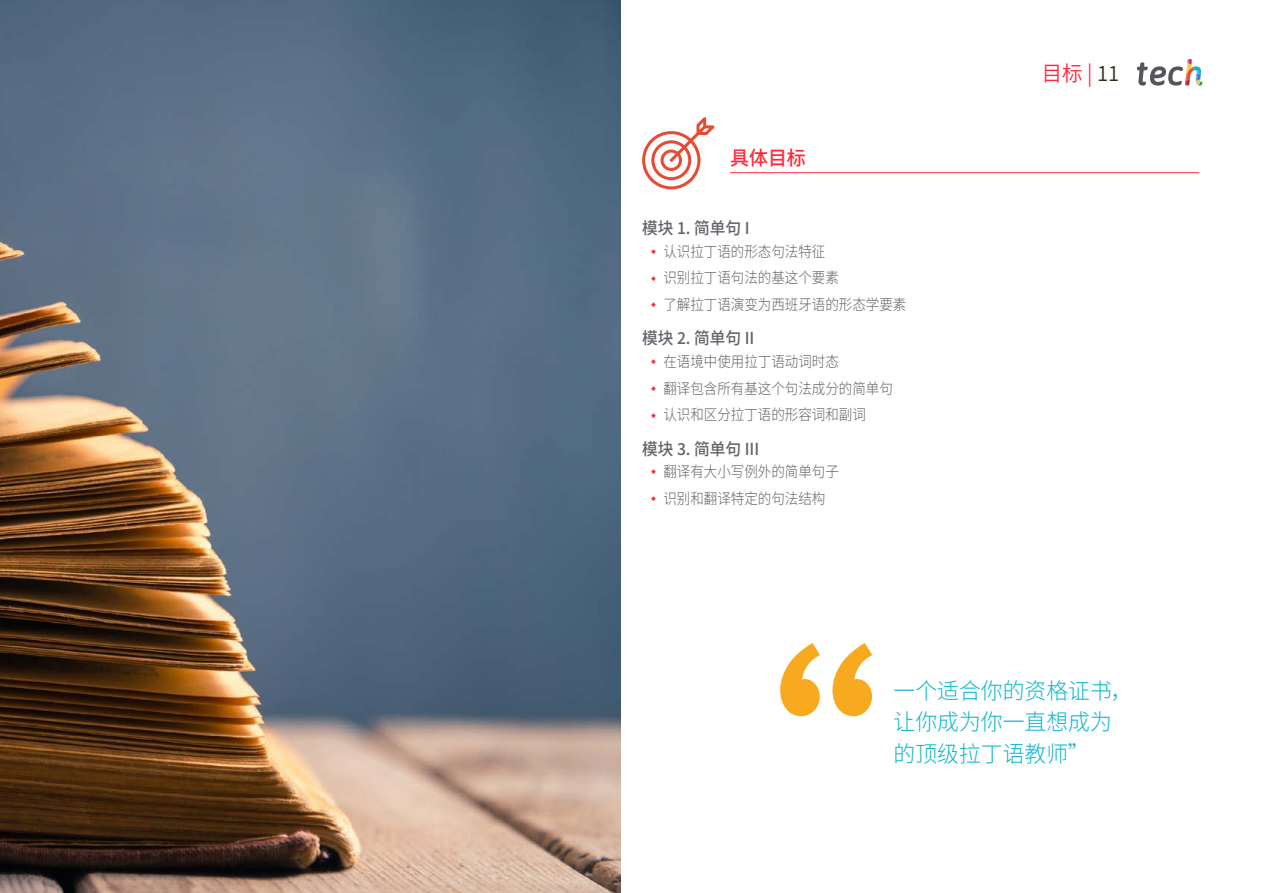
<style>
.page{position:relative;width:1263px;height:893px;background:#fff}
.page>*{position:absolute;margin:0;border:0;box-sizing:border-box;transform-origin:0 0}
.t1{font:300 22.5px/31.5px "Source Han Sans CN";color:#0fb6cf}
.t2{font:21px "Source Han Sans CN";color:#ff293a}
.t3{font:500 19.5px "Source Han Sans CN";color:#ff293a}
.t4{font:500 16.5px "Source Han Sans CN";color:#61646a;scale:.95 1}
.t5{font:300 15px/26.7px "Source Han Sans CN";color:#61646a;scale:.9 1}
.s1{color:#312e20}
</style>
<div class="page">
<hr style="left:730px;top:172px;width:469px;height:1px;background:#ff293a">
<svg style="left:642px;top:117px;width:72px;height:72px"></svg>
<img style="left:0;top:0;width:621px;height:893px">
<svg style="left:780px;top:643px;width:92px;height:73px"></svg>
<svg style="left:1137px;top:59px;width:65px;height:27px"></svg>
<h3 class="t3" style="left:730px;top:147px;width:77px">具体目标</h3>
<p class="t4" style="left:642px;top:219px;width:115px">模块 1. 简单句 I</p>
<p class="t5" style="left:663px;top:238px;width:271px">认识拉丁语的形态句法特征<br>识别拉丁语句法的基这个要素<br>了解拉丁语演变为西班牙语的形态学要素</p>
<p class="t4" style="left:642px;top:329px;width:120px">模块 2. 简单句 II</p>
<p class="t5" style="left:663px;top:348px;width:256px">在语境中使用拉丁语动词时态<br>翻译包含所有基这个句法成分的简单句认识和区分拉丁语的形容词和副词</p>
<p class="t4" style="left:642px;top:439px;width:125px">模块 3. 简单句 III</p>
<p class="t5" style="left:663px;top:458px;width:196px">翻译有大小写例外的简单句子识别和翻译特定的句法结构</p>
<h2 class="t2" style="left:1042px;top:61px;width:79px">目标 | <span class="s1">11</span></h2>
<h1 class="t1" style="left:893px;top:675px;width:240px">一个适合你的资格证书，让你成为你一直想成为的顶级拉丁语教师”</h1>
</div>
